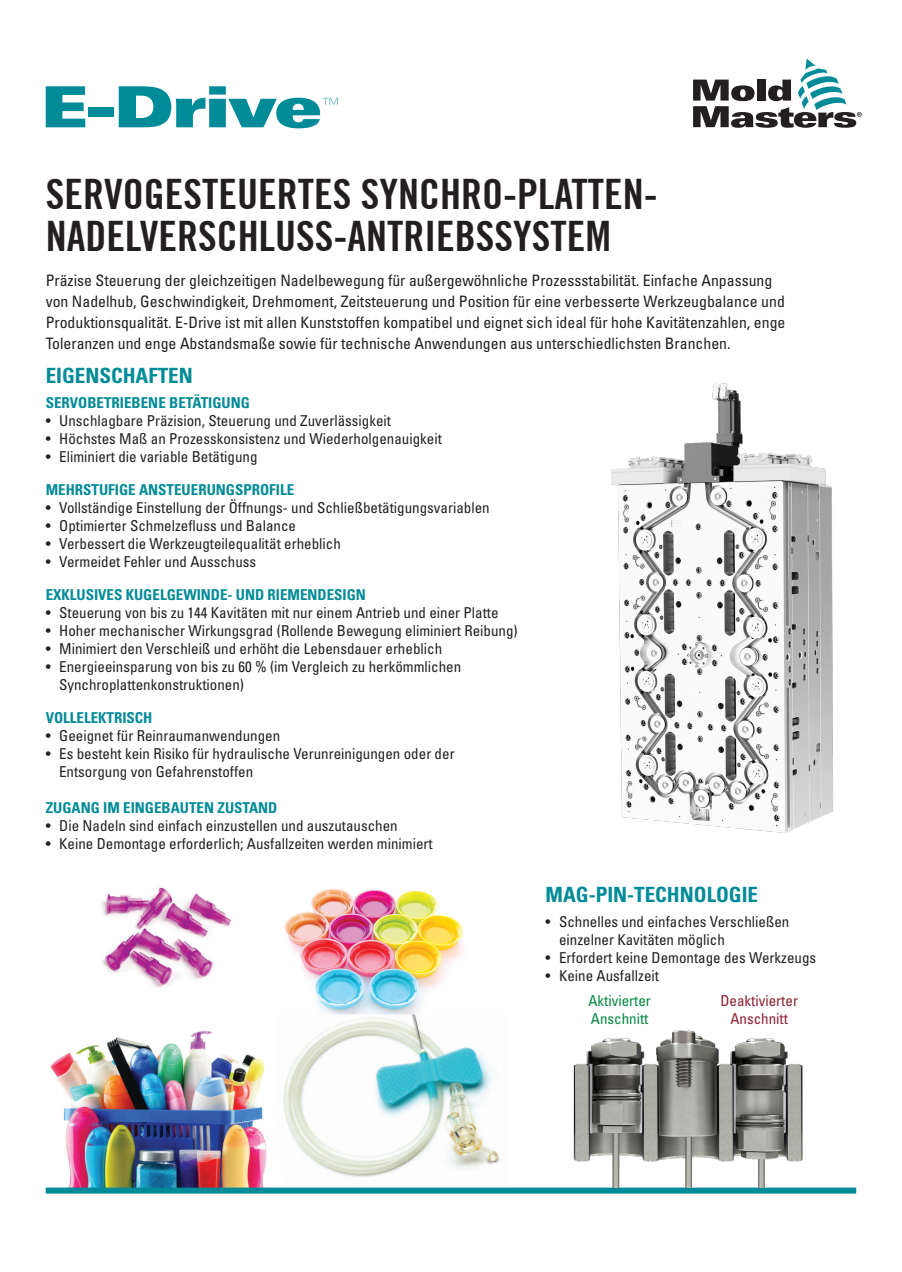
<style>
.page{position:relative;width:902px;height:1272px;background:#fff}
.page>*{position:absolute;margin:0;border:0;box-sizing:border-box;transform-origin:0 0}
.t1{font:700 condensed 42px/42px "Trade Gothic No.20";color:#231f20}
.sub_heads{font:700 condensed 21px "Univers LT Std";color:#008b98}
.green_intro_text{font:condensed 15.75px/21px "Univers LT Std";color:#231f20}
.t2{font:condensed 15px/18px "Univers LT Std";color:#231f20}
.body_text{font:700 condensed 15px "Univers LT Std";color:#008b98}
.body_text-2{font:condensed 15px/18px "Univers LT Std";color:#8b2031;text-align:center}
.body_text-3{font:condensed 15px/18px "Univers LT Std";color:#008942}
</style>
<div class="page">
<svg style="left:693px;top:59px;width:168px;height:69px"></svg>
<img style="left:611px;top:383px;width:223px;height:450px">
<img style="left:101px;top:887px;width:131px;height:101px">
<img style="left:284px;top:889px;width:179px;height:125px">
<img style="left:50px;top:1030px;width:217px;height:157px">
<img style="left:283px;top:1014px;width:217px;height:164px">
<div style="left:46px;top:1187px;width:810px;height:6px;background:#008b98"></div>
<img style="left:573px;top:1030px;width:230px;height:157px">
<svg style="left:46px;top:86px;width:39px;height:41px"></svg>
<div style="left:88px;top:107px;width:26px;height:10px;background:#008b98"></div>
<svg style="left:119px;top:86px;width:219px;height:42px"></svg>
<p class="t1" style="left:46px;top:173px;width:613px">SERVOGESTEUERTES SYNCHRO-PLATTEN-<br>NADELVERSCHLUSS-ANTRIEBSSYSTEM</p>
<p class="green_intro_text" style="left:46px;top:269px;width:741px">Präzise Steuerung der gleichzeitigen Nadelbewegung für außergewöhnliche Prozessstabilität. Einfache Anpassung von Nadelhub, Geschwindigkeit, Drehmoment, Zeitsteuerung und Position für eine verbesserte Werkzeugbalance und Produktionsqualität. E-Drive ist mit allen Kunststoffen kompatibel und eignet sich ideal für hohe Kavitätenzahlen, enge Toleranzen und enge Abstandsmaße sowie für technische Anwendungen aus unterschiedlichsten Branchen.</p>
<p class="sub_heads" style="left:46px;top:363px;width:149px">EIGENSCHAFTEN</p>
<p class="body_text" style="left:46px;top:393px;width:206px">SERVOBETRIEBENE BETÄTIGUNG</p>
<p class="t2" style="left:46px;top:411px;width:347px">• Unschlagbare Präzision, Steuerung und Zuverlässigkeit</p>
<p class="t2" style="left:46px;top:429px;width:397px">• Höchstes Maß an Prozesskonsistenz und Wiederholgenauigkeit</p>
<p class="t2" style="left:46px;top:447px;width:213px">• Eliminiert die variable Betätigung</p>
<p class="body_text" style="left:46px;top:480px;width:250px">MEHRSTUFIGE ANSTEUERUNGSPROFILE</p>
<p class="t2" style="left:46px;top:498px;width:445px">• Vollständige Einstellung der Öffnungs- und Schließbetätigungsvariablen</p>
<p class="t2" style="left:46px;top:516px;width:252px">• Optimierter Schmelzefluss und Balance</p>
<p class="t2" style="left:46px;top:534px;width:296px">• Verbessert die Werkzeugteilequalität erheblich</p>
<p class="t2" style="left:46px;top:552px;width:212px">• Vermeidet Fehler und Ausschuss</p>
<p class="body_text" style="left:46px;top:585px;width:322px">EXKLUSIVES KUGELGEWINDE- UND RIEMENDESIGN</p>
<p class="t2" style="left:46px;top:603px;width:454px">• Steuerung von bis zu 144 Kavitäten mit nur einem Antrieb und einer Platte</p>
<p class="t2" style="left:46px;top:621px;width:473px">• Hoher mechanischer Wirkungsgrad (Rollende Bewegung eliminiert Reibung)</p>
<p class="t2" style="left:46px;top:639px;width:398px">• Minimiert den Verschleiß und erhöht die Lebensdauer erheblich</p>
<p class="t2" style="left:59px;top:657px;width:404px;text-indent:-13px">• Energieeinsparung von bis zu 60 % (im Vergleich zu herkömmlichen<br>Synchroplattenkonstruktionen)</p>
<p class="body_text" style="left:46px;top:708px;width:108px">VOLLELEKTRISCH</p>
<p class="t2" style="left:46px;top:726px;width:236px">• Geeignet für Reinraumanwendungen</p>
<p class="t2" style="left:59px;top:744px;width:397px;text-indent:-13px">• Es besteht kein Risiko für hydraulische Verunreinigungen oder der<br>Entsorgung von Gefahrenstoffen</p>
<p class="body_text" style="left:46px;top:798px;width:233px">ZUGANG IM EINGEBAUTEN ZUSTAND</p>
<p class="t2" style="left:46px;top:816px;width:353px">• Die Nadeln sind einfach einzustellen und auszutauschen</p>
<p class="t2" style="left:46px;top:834px;width:388px">• Keine Demontage erforderlich; Ausfallzeiten werden minimiert</p>
<p class="sub_heads" style="left:545px;top:881px;width:214px">MAG-PIN-TECHNOLOGIE</p>
<p class="t2" style="left:559px;top:912px;width:232px;text-indent:-14px">• Schnelles und einfaches Verschließen einzelner Kavitäten möglich</p>
<p class="t2" style="left:545px;top:948px;width:272px">• Erfordert keine Demontage des Werkzeugs</p>
<p class="t2" style="left:545px;top:966px;width:115px">• Keine Ausfallzeit</p>
<p class="body_text-3" style="left:588px;top:991px;width:64px">Aktivierter<br>Anschnitt</p>
<p class="body_text-2" style="left:720px;top:991px;width:79px">Deaktivierter<br>Anschnitt</p>
</div>
